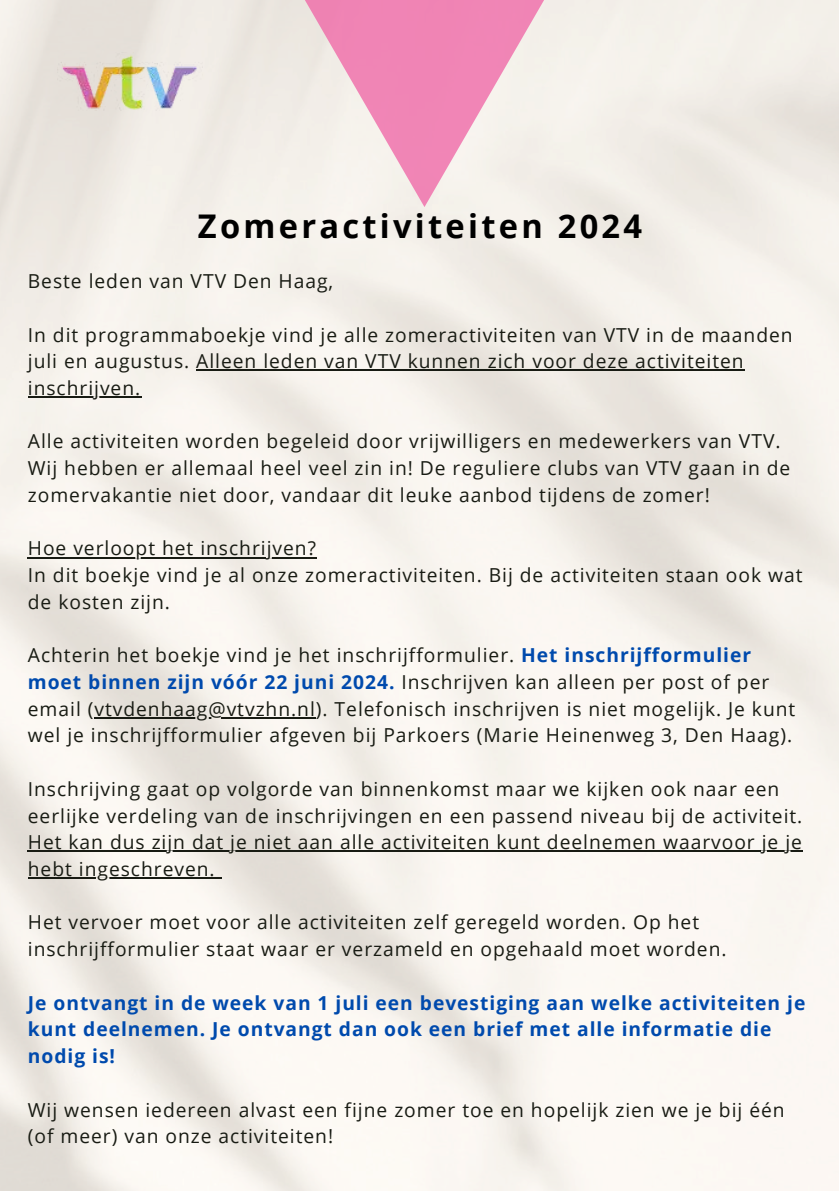
<style>
.page{position:relative;width:839px;height:1191px;background:#fff}
.page>*{position:absolute;margin:0;border:0;box-sizing:border-box;transform-origin:0 0}
.t1{font:700 32.6px "Open Sans";letter-spacing:.1em;color:#000}
.t2{font:19.2px/26.8px "Open Sans";letter-spacing:.05em;color:#181b13}
.t3{font:700 19.2px/26.8px "Open Sans";letter-spacing:.05em;color:#004aad}
.s1{font-weight:700;color:#004aad}
</style>
<div class="page">
<img style="left:0;top:0;width:838px;height:1191px">
<svg style="left:305px;top:0;width:239px;height:207px;background:#f2bacf"></svg>
<img style="left:57px;top:53px;width:146px;height:63px">
<hr style="left:196px;top:370px;width:548px;height:1px;background:#181b13">
<hr style="left:28px;top:396px;width:113px;height:2px;background:#181b13">
<hr style="left:28px;top:557px;width:289px;height:1px;background:#181b13">
<hr style="left:94px;top:717px;width:222px;height:2px;background:#181b13">
<hr style="left:28px;top:851px;width:774px;height:1px;background:#181b13">
<hr style="left:28px;top:877px;width:188px;height:2px;background:#181b13">
<svg style="left:216px;top:877px;width:6px;height:2px"></svg>
<h1 class="t1" style="left:198px;top:203px;width:445px">Zomeractiviteiten 2024</h1>
<p class="t2" style="left:28px;top:267px;width:307px">Beste leden van VTV Den Haag,</p>
<p class="t2" style="left:28px;top:321px;width:766px">In dit programmaboekje vind je alle zomeractiviteiten van VTV in de maanden juli en augustus. Alleen leden van VTV kunnen zich voor deze activiteiten inschrijven.</p>
<p class="t2" style="left:28px;top:428px;width:764px">Alle activiteiten worden begeleid door vrijwilligers en medewerkers van VTV.<br>Wij hebben er allemaal heel veel zin in! De reguliere clubs van VTV gaan in de zomervakantie niet door, vandaar dit leuke aanbod tijdens de zomer!</p>
<p class="t2" style="left:28px;top:535px;width:776px">Hoe verloopt het inschrijven?<br>In dit boekje vind je al onze zomeractiviteiten. Bij de activiteiten staan ook wat de kosten zijn.</p>
<p class="t2" style="left:28px;top:641px;width:769px">Achterin het boekje vind je het inschrijfformulier. <span class="s1">Het inschrijfformulier moet binnen zijn vóór 22 juni 2024.</span> Inschrijven kan alleen per post of per email (vtvdenhaag@vtvzhn.nl). Telefonisch inschrijven is niet mogelijk. Je kunt wel je inschrijfformulier afgeven bij Parkoers (Marie Heinenweg 3, Den Haag).</p>
<p class="t2" style="left:28px;top:775px;width:776px">Inschrijving gaat op volgorde van binnenkomst maar we kijken ook naar een eerlijke verdeling van de inschrijvingen en een passend niveau bij de activiteit.<br>Het kan dus zijn dat je niet aan alle activiteiten kunt deelnemen waarvoor je je hebt ingeschreven.</p>
<p class="t2" style="left:28px;top:909px;width:700px">Het vervoer moet voor alle activiteiten zelf geregeld worden. Op het inschrijfformulier staat waar er verzameld en opgehaald moet worden.</p>
<p class="t3" style="left:28px;top:989px;width:779px">Je ontvangt in de week van 1 juli een bevestiging aan welke activiteiten je kunt deelnemen. Je ontvangt dan ook een brief met alle informatie die nodig is!</p>
<p class="t2" style="left:28px;top:1096px;width:758px">Wij wensen iedereen alvast een fijne zomer toe en hopelijk zien we je bij één (of meer) van onze activiteiten!</p>
</div>
